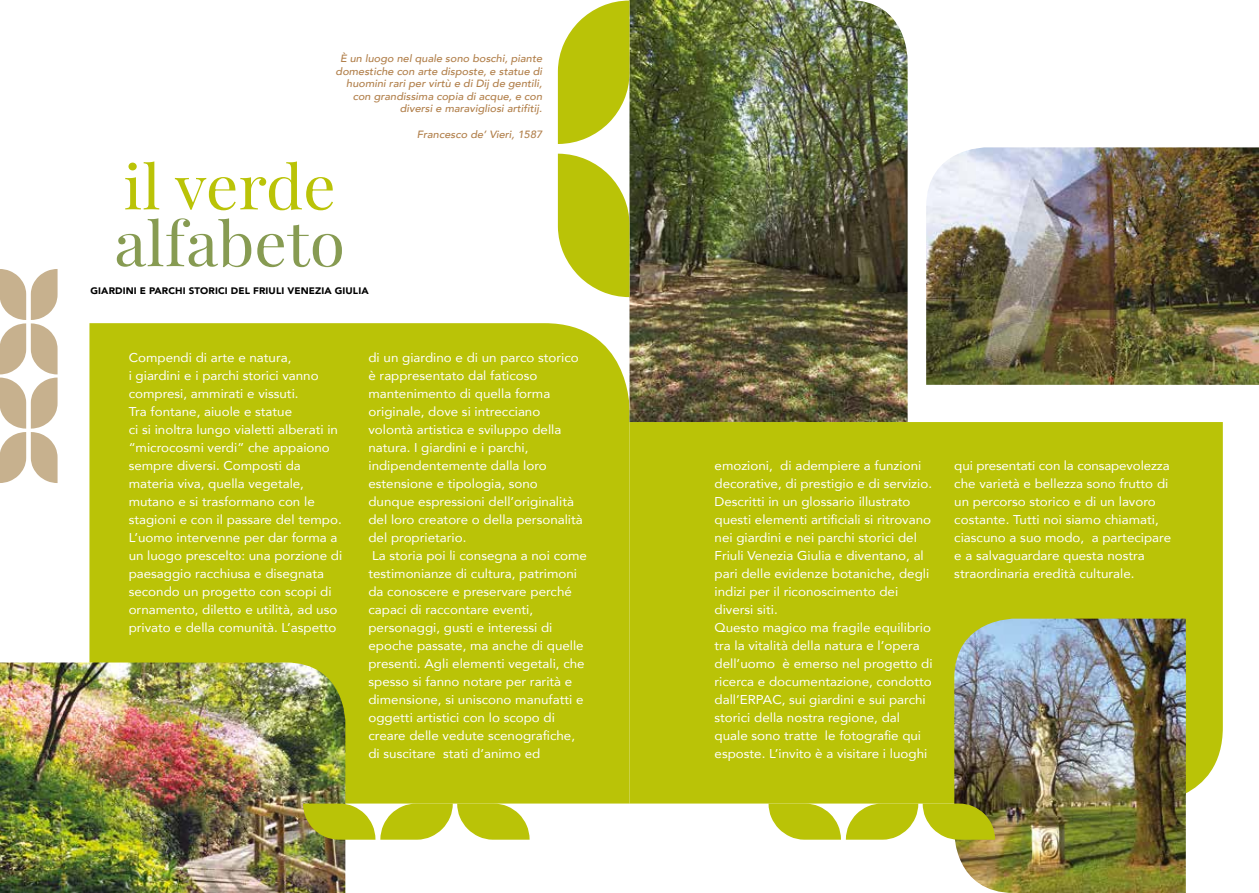
<style>
.page{position:relative;width:1259px;height:893px;background:#fff}
.page>*{position:absolute;margin:0;border:0;box-sizing:border-box;transform-origin:0 0}
.t1{font:61.35px "Playfair Display";color:#879b52;scale:1.05 1}
.t2{font:61.35px "Playfair Display";color:#bac307;scale:1.05 1}
.t3{font:12.75px/18px "Avenir";color:#fff;scale:1.05 1}
.t4{font:italic 500 10.5px/12.6px "Avenir";color:#b17f4a;text-align:right;scale:1.05 1}
.t5{font:900 9.3px "Avenir LT Std";letter-spacing:.01em;color:#000;scale:1.05 1}
</style>
<div class="page">
<div style="left:89px;top:323px;width:540px;height:480px;background:#bac307"></div>
<div style="left:629px;top:422px;width:593px;height:381px;background:#bac307"></div>
<svg style="left:0;top:269px;width:58px;height:214px"></svg>
<img style="left:629px;top:0;width:278px;height:422px">
<img style="left:0;top:662px;width:345px;height:231px">
<img style="left:926px;top:147px;width:333px;height:238px">
<img style="left:954px;top:619px;width:231px;height:274px">
<svg style="left:558px;top:154px;width:71px;height:143px"></svg>
<svg style="left:558px;top:1px;width:71px;height:143px"></svg>
<svg style="left:303px;top:803px;width:226px;height:37px"></svg>
<svg style="left:768px;top:803px;width:227px;height:37px"></svg>
<p class="t4" style="left:336px;top:52px;width:198px">È un luogo nel quale sono boschi, piante domestiche con arte disposte, e statue di huomini rari per virtù e di Dij de gentili, con grandissima copia di acque, e con diversi e maravigliosi artifitij.</p>
<p class="t4" style="left:417px;top:128px;width:121px">Francesco de’ Vieri, 1587</p>
<h1 class="t2" style="left:123px;top:138px;width:204px">il verde</h1>
<h1 class="t1" style="left:114px;top:195px;width:221px">alfabeto</h1>
<p class="t5" style="left:90px;top:285px;width:266px">GIARDINI E PARCHI STORICI DEL FRIULI VENEZIA GIULIA</p>
<p class="t3" style="left:129px;top:348px;width:205px">Compendi di arte e natura,<br>i giardini e i parchi storici vanno compresi, ammirati e vissuti.<br>Tra fontane, aiuole e statue<br>ci si inoltra lungo vialetti alberati in “microcosmi verdi” che appaiono sempre diversi. Composti da materia viva, quella vegetale, mutano e si trasformano con le stagioni e con il passare del tempo.<br>L’uomo intervenne per dar forma a un luogo prescelto: una porzione di paesaggio racchiusa e disegnata secondo un progetto con scopi di ornamento, diletto e utilità, ad uso privato e della comunità. L’aspetto</p>
<p class="t3" style="left:368px;top:348px;width:210px">di un giardino e di un parco storico è rappresentato dal faticoso mantenimento di quella forma originale, dove si intrecciano volontà artistica e sviluppo della natura. I giardini e i parchi, indipendentemente dalla loro estensione e tipologia, sono dunque espressioni dell’originalità del loro creatore o della personalità del proprietario.<br>La storia poi li consegna a noi come testimonianze di cultura, patrimoni da conoscere e preservare perché capaci di raccontare eventi, personaggi, gusti e interessi di epoche passate, ma anche di quelle presenti. Agli elementi vegetali, che spesso si fanno notare per rarità e dimensione, si uniscono manufatti e oggetti artistici con lo scopo di creare delle vedute scenografiche, di suscitare stati d’animo ed</p>
<p class="t3" style="left:714px;top:456px;width:209px">emozioni, di adempiere a funzioni decorative, di prestigio e di servizio.<br>Descritti in un glossario illustrato questi elementi artificiali si ritrovano nei giardini e nei parchi storici del Friuli Venezia Giulia e diventano, al pari delle evidenze botaniche, degli indizi per il riconoscimento dei diversi siti.<br>Questo magico ma fragile equilibrio tra la vitalità della natura e l’opera dell’uomo è emerso nel progetto di ricerca e documentazione, condotto dall’ERPAC, sui giardini e sui parchi storici della nostra regione, dal quale sono tratte le fotografie qui esposte. L’invito è a visitare i luoghi</p>
<p class="t3" style="left:954px;top:456px;width:208px">qui presentati con la consapevolezza che varietà e bellezza sono frutto di un percorso storico e di un lavoro costante. Tutti noi siamo chiamati, ciascuno a suo modo, a partecipare e a salvaguardare questa nostra straordinaria eredità culturale.</p>
</div>
